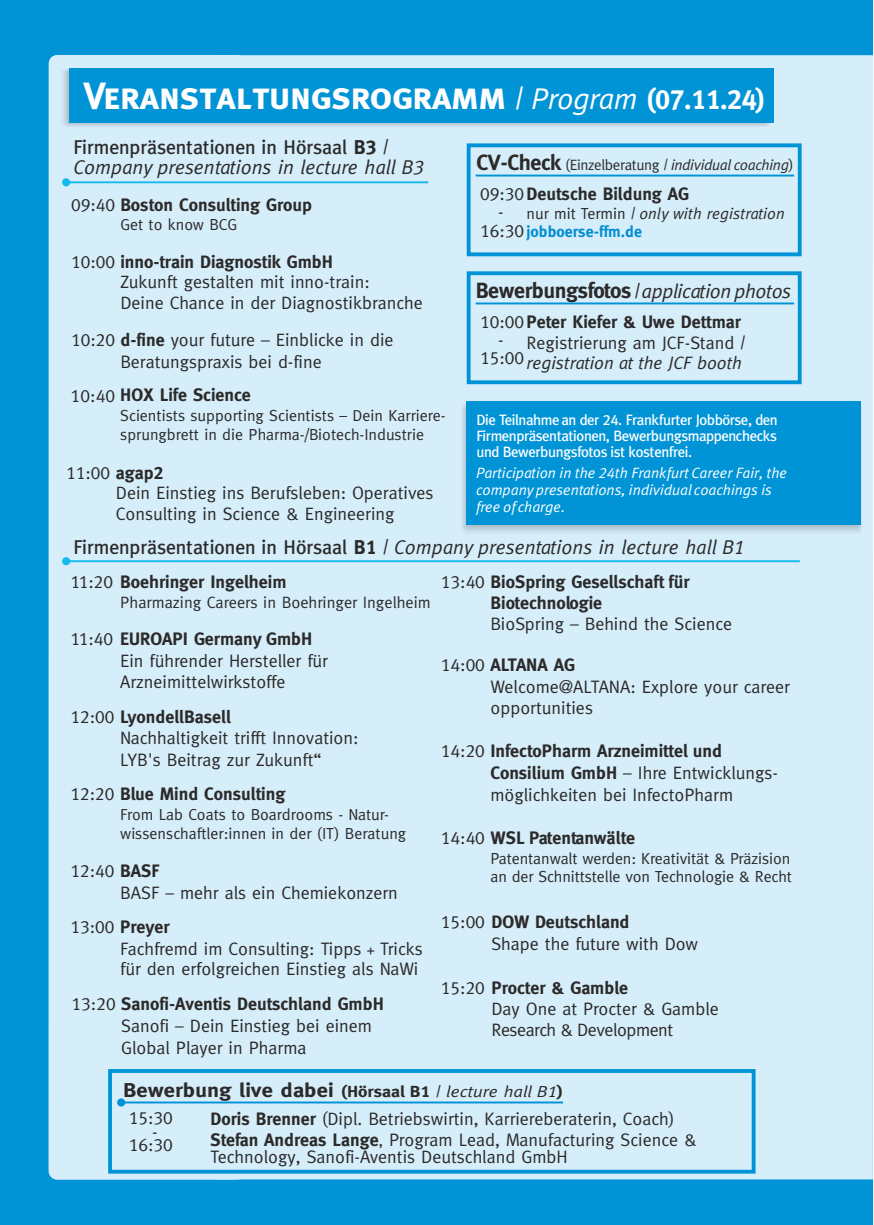
<style>
.page{position:relative;width:874px;height:1225px;background:#fff}
.page>*{position:absolute;margin:0;border:0;box-sizing:border-box;transform-origin:0 0}
.t1{font:38px "Meta Bold Caps";letter-spacing:-.015em;color:#fefefe}
.t2{font:italic 20px/20.6px "Meta";color:#2b2a29}
.t3{font:700 20px "Meta";color:#2b2a29;scale:1.13 1}
.t4{font:italic 20px "Meta";letter-spacing:-.02em;color:#2b2a29}
.t5{font:18px/21.6px "Meta";color:#2b2a29}
.t6{font:700 18px/20.6px "Meta";color:#2b2a29}
.t7{font:italic 18px/20.6px "Meta";color:#2b2a29}
.t8{font:18px/21px "Meta";letter-spacing:-.025em;color:#2b2a29}
.t9{font:18px "Meta Caps";color:#2b2a29}
.t10{font:16.4px "Meta";color:#2b2a29}
.t11{font:16px/19px "Meta";color:#2b2a29}
.t12{font:italic 16px/18.2px "Meta";color:#2b2a29}
.t13{font:500 15px/15.6px "Meta";letter-spacing:-.025em;color:#fefefe;text-align:justify}
.t14{font:italic 15px/17px "Meta";color:#fefefe}
.t15{font:italic 15px "Meta";letter-spacing:-.02em;color:#2b2a29}
.s1{font-family:"Meta";font-style:italic;font-size:30px}
.s2{font-size:28px}
.s3{font-weight:500;font-style:normal}
.s4{font-weight:700;font-style:normal}
.s5{font-family:"Meta Bold Caps";font-style:normal}
.s6{font-family:"Meta Italic Caps";font-style:normal}
.s7{font-family:"Meta Caps";font-weight:400}
.s8{font-family:"Meta Caps"}
.s9{font-weight:700}
.s10{font-family:"Meta";font-weight:700}
.s11{font-family:"Meta Bold Caps"}
.s12{font-weight:700;font-style:normal;font-size:22px}
.s13{font-style:normal}
.s14{font-weight:700;font-style:normal;color:#008dd2}
.s15{font-family:"Meta Caps";font-style:normal}
.s16{font-size:16px}
.s17{font-family:"Meta Bold Caps";font-weight:400;font-size:16px}
.s18{font-weight:400;font-style:italic;font-size:16px}
.s19{font-family:"Meta Italic Caps";font-weight:400;font-size:16px}
</style>
<div class="page">
<div style="left:1px;top:0;width:871px;height:1225px;background:#0094d7"></div>
<div style="left:217px;top:55px;width:655px;height:1124px;background:#d6edfa"></div>
<div style="left:49px;top:55px;width:191px;height:1124px;background:#d6edfa"></div>
<img style="left:61px;top:69px;width:708px;height:57px">
<div style="left:70px;top:68px;width:703px;height:54px;background:#0094d7"></div>
<svg style="left:466px;top:143px;width:336px;height:114px"></svg>
<hr style="left:475px;top:175px;width:318px;height:1px;background:#0094d7">
<svg style="left:62px;top:557px;width:737px;height:8px"></svg>
<svg style="left:62px;top:178px;width:366px;height:8px"></svg>
<svg style="left:106px;top:1067px;width:650px;height:108px"></svg>
<svg style="left:117px;top:1098px;width:445px;height:8px"></svg>
<img style="left:462px;top:404px;width:399px;height:128px">
<div style="left:466px;top:401px;width:394px;height:124px;background:#0094d7"></div>
<svg style="left:466px;top:271px;width:336px;height:114px"></svg>
<hr style="left:475px;top:302px;width:318px;height:2px;background:#0094d7">
<h1 class="t1" style="left:83px;top:82px;width:683px">Veranstaltungsrogramm <span class="s1">| Program</span> <span class="s2">(07.11.24)</span></h1>
<p class="t2" style="left:73px;top:138px;width:352px"><span class="s3">Firmenpräsentationen in Hörsaal</span> <span class="s4">B</span><span class="s5">3</span> |<br>Company presentations in lecture hall B<span class="s6">3</span></p>
<p class="t6" style="left:71px;top:196px;width:242px"><span class="s7">09:40</span> Boston Consulting Group</p>
<p class="t11" style="left:120px;top:216px;width:118px">Get to know BCG</p>
<p class="t5" style="left:120px;top:253px;width:304px;line-height:20.6px;text-indent:-49px"><span class="s8">10:00</span> <span class="s9">inno-train Diagnostik GmbH<br></span>Zukunft gestalten mit inno-train:<br>Deine Chance in der Diagnostikbranche</p>
<p class="t5" style="left:120px;top:331px;width:274px;text-indent:-49px"><span class="s8">10:20</span> <span class="s9">d-fine</span> your future – Einblicke in die<br>Beratungspraxis bei d-fine</p>
<p class="t6" style="left:71px;top:386px;width:182px"><span class="s7">10:40</span> HOX Life Science</p>
<p class="t11" style="left:120px;top:407px;width:327px">Scientists supporting Scientists – Dein Karriere&shy;sprungbrett in die Pharma-/Biotech-Industrie</p>
<p class="t9" style="left:66px;top:466px;width:99px">11:00 <span class="s10">agap</span><span class="s11">2</span></p>
<p class="t5" style="left:116px;top:484px;width:319px;line-height:20.4px">Dein Einstieg ins Berufsleben: Operatives<br>Consulting in Science &amp; Engineering</p>
<p class="t15" style="left:476px;top:159px;width:318px"><span class="s12">CV-Check</span> <span class="s13">(Einzelberatung</span> | individual coaching<span class="s13">)</span></p>
<p class="t6" style="left:480px;top:185px;width:210px"><span class="s7">09:30</span>Deutsche Bildung AG</p>
<p class="t12" style="left:526px;top:205px;width:259px"><span class="s13">nur mit Termin</span> | only with registration <span class="s14">jobboerse-ffm.de</span></p>
<p class="t5" style="left:498px;top:203px;width:7px">-</p>
<p class="t9" style="left:480px;top:224px;width:45px">16:30</p>
<p class="t4" style="left:475px;top:283px;width:317px"><span class="s12">Bewerbungsfotos</span> | application photos</p>
<p class="t7" style="left:526px;top:313px;width:219px;text-indent:-46px"><span class="s15">10:00</span><span class="s4">Peter Kiefer &amp; Uwe Dettmar<br></span><span class="s13">Registrierung am JCF-Stand</span> | registration at the JCF booth</p>
<p class="t5" style="left:498px;top:330px;width:7px">-</p>
<p class="t9" style="left:480px;top:352px;width:45px">15:00</p>
<p class="t13" style="left:476px;top:414px;width:303px">Die Teilnahme an der <span class="s8">24</span>. Frankfurter Jobbörse, den Firmenpräsentationen, Bewerbungsmappenchecks und Bewerbungsfotos ist kostenfrei.</p>
<p class="t14" style="left:476px;top:465px;width:312px">Participation in the <span class="s6">24</span>th Frankfurt Career Fair, the company presentations, individual coachings is free of charge.</p>
<p class="t2" style="left:73px;top:539px;width:672px"><span class="s3">Firmenpräsentationen in Hörsaal</span> <span class="s5">B1</span> | Company presentations in lecture hall B<span class="s6">1</span></p>
<p class="t6" style="left:71px;top:573px;width:217px"><span class="s7">11:20</span> Boehringer Ingelheim</p>
<p class="t10" style="left:120px;top:595px;width:312px">Pharmazing Careers in Boehringer Ingelheim</p>
<p class="t6" style="left:490px;top:573px;width:200px;text-indent:-50px"><span class="s7">13:40</span> BioSpring Gesellschaft für<br>Biotechnologie</p>
<p class="t5" style="left:490px;top:614px;width:243px">BioSpring – Behind the Science</p>
<p class="t5" style="left:120px;top:630px;width:209px;line-height:21px;text-indent:-50px"><span class="s8">11:40</span> <span class="s9">EUROAPI Germany GmbH<br></span>Ein führender Hersteller für<br>Arzneimittelwirkstoffe</p>
<p class="t5" style="left:490px;top:655px;width:301px;text-indent:-50px"><span class="s8">14:00</span> <span class="s9">ALTANA AG<br></span>Welcome@ALTANA: Explore your career opportunities</p>
<p class="t5" style="left:120px;top:707px;width:240px;text-indent:-50px"><span class="s8">12:00</span> <span class="s9">LyondellBasell<br></span>Nachhaltigkeit trifft Innovation:<br>LYB's Beitrag zur Zukunft“</p>
<p class="t5" style="left:490px;top:742px;width:289px;text-indent:-49px"><span class="s8">14:20</span> <span class="s9">InfectoPharm Arzneimittel und<br>Consilium GmbH</span> – Ihre Entwicklungs&shy;möglichkeiten bei InfectoPharm</p>
<p class="t6" style="left:71px;top:785px;width:216px"><span class="s7">12:20</span> Blue Mind Consulting</p>
<p class="t11" style="left:120px;top:806px;width:287px">From Lab Coats to Boardrooms - Natur&shy;wissenschaftler:innen in der (IT) Beratung</p>
<p class="t6" style="left:441px;top:829px;width:196px"><span class="s7">14:40</span> WSL Patentanwälte</p>
<p class="t11" style="left:490px;top:850px;width:303px;line-height:18.2px">Patentanwalt werden: Kreativität &amp; Präzision an der Schnittstelle von Technologie &amp; Recht</p>
<p class="t9" style="left:71px;top:864px;width:90px">12:40 <span class="s10">BASF</span></p>
<p class="t5" style="left:120px;top:883px;width:279px">BASF – mehr als ein Chemiekonzern</p>
<p class="t5" style="left:120px;top:918px;width:304px;line-height:21px;text-indent:-50px"><span class="s8">13:00</span> <span class="s9">Preyer<br></span>Fachfremd im Consulting: Tipps <span class="s16">+</span> Tricks für den erfolgreichen Einstieg als NaWi</p>
<p class="t5" style="left:121px;top:995px;width:264px;text-indent:-50px"><span class="s8">13:20</span> <span class="s9">Sanofi-Aventis Deutschland GmbH<br></span>Sanofi – Dein Einstieg bei einem<br>Global Player in Pharma</p>
<p class="t5" style="left:491px;top:912px;width:208px;text-indent:-50px"><span class="s8">15:00</span> <span class="s9">DOW Deutschland<br></span>Shape the future with Dow</p>
<p class="t8" style="left:491px;top:979px;width:229px;text-indent:-50px"><span class="s8">15:20</span> <span class="s9">Procter &amp; Gamble<br></span>Day One at Procter &amp; Gamble<br>Research &amp; Development</p>
<p class="t3" style="left:123px;top:1081px;width:390px">Bewerbung live dabei <span class="s16">(Hörsaal B</span><span class="s17">1</span> <span class="s18">| lecture hall B</span><span class="s19">1</span><span class="s16">)</span></p>
<p class="t9" style="left:129px;top:1111px;width:45px">15:30</p>
<p class="t5" style="left:152px;top:1122px;width:7px">-</p>
<p class="t9" style="left:129px;top:1138px;width:45px">16:30</p>
<p class="t5" style="left:210px;top:1110px;width:487px;line-height:20.2px"><span class="s9">Doris Brenner</span> (Dipl. Betriebswirtin, Karriereberaterin, Coach)<br><span class="s9">Stefan Andreas Lange</span><span class="s16">,</span> Program Lead, Manufacturing Science &amp;</p>
<p class="t5" style="left:210px;top:1147px;width:358px">Technology, Sanofi-Aventis Deutschland GmbH</p>
</div>
